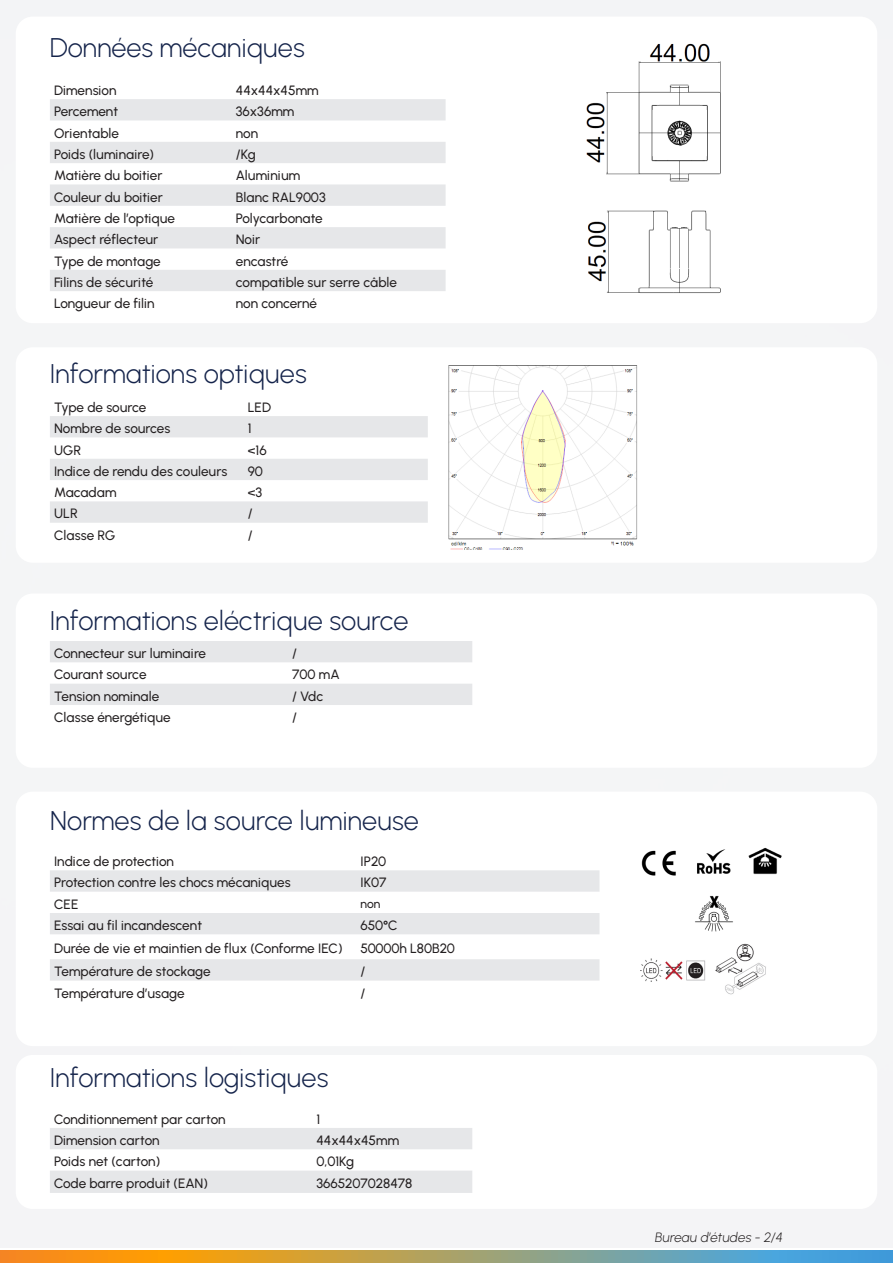
<style>
.page{position:relative;width:893px;height:1263px;background:#fff}
.page>*{position:absolute;margin:0;border:0;box-sizing:border-box;transform-origin:0 0}
.t1{font:300 27px "Urbanist";color:#15244b}
.Texte_courant{font:500 13.5px "Urbanist";letter-spacing:-.005em;color:#231f20}
.Texte_courant-2{font:italic 300 13.5px "Urbanist";color:#231f20}
.Texte_courant-3{font:500 12px "Urbanist";color:#231f20}
</style>
<div class="page">
<svg style="left:0;top:1251px;width:893px;height:12px;background:#a79e6c"></svg>
<svg style="left:50px;top:99px;width:396px;height:192px;fill:#e6e7e9"></svg>
<img style="left:586px;top:43px;width:135px;height:251px">
<svg style="left:50px;top:1128px;width:422px;height:65px"></svg>
<svg style="left:50px;top:870px;width:549px;height:110px;fill:#e6e7e9"></svg>
<img style="left:695px;top:849px;width:38px;height:83px">
<img style="left:641px;top:850px;width:35px;height:26px">
<img style="left:641px;top:959px;width:64px;height:22px">
<img style="left:715px;top:944px;width:51px;height:51px">
<img style="left:748px;top:847px;width:34px;height:28px">
<svg style="left:50px;top:416px;width:378px;height:107px"></svg>
<img style="left:448px;top:365px;width:190px;height:185px">
<svg style="left:50px;top:641px;width:422px;height:64px"></svg>
<p class="t1" style="left:50px;top:31px;width:256px">Données mécaniques</p>
<p class="Texte_courant" style="left:54px;top:82px;width:64px">Dimension</p>
<p class="Texte_courant" style="left:236px;top:82px;width:84px">44x44x45mm</p>
<p class="Texte_courant" style="left:54px;top:103px;width:65px">Percement</p>
<p class="Texte_courant" style="left:236px;top:103px;width:60px">36x36mm</p>
<p class="Texte_courant" style="left:54px;top:125px;width:66px">Orientable</p>
<p class="Texte_courant" style="left:236px;top:125px;width:24px">non</p>
<p class="Texte_courant" style="left:54px;top:146px;width:101px">Poids (luminaire)</p>
<p class="Texte_courant" style="left:236px;top:146px;width:21px">/Kg</p>
<p class="Texte_courant" style="left:54px;top:167px;width:110px">Matière du boitier</p>
<p class="Texte_courant" style="left:236px;top:167px;width:66px">Aluminium</p>
<p class="Texte_courant" style="left:54px;top:189px;width:110px">Couleur du boitier</p>
<p class="Texte_courant" style="left:236px;top:189px;width:91px">Blanc RAL9003</p>
<p class="Texte_courant" style="left:54px;top:210px;width:122px">Matière de l’optique</p>
<p class="Texte_courant" style="left:236px;top:210px;width:88px">Polycarbonate</p>
<p class="Texte_courant" style="left:54px;top:231px;width:106px">Aspect réflecteur</p>
<p class="Texte_courant" style="left:236px;top:231px;width:26px">Noir</p>
<p class="Texte_courant" style="left:54px;top:253px;width:108px">Type de montage</p>
<p class="Texte_courant" style="left:236px;top:253px;width:54px">encastré</p>
<p class="Texte_courant" style="left:54px;top:274px;width:101px">Filins de sécurité</p>
<p class="Texte_courant" style="left:236px;top:274px;width:163px">compatible sur serre câble</p>
<p class="Texte_courant" style="left:54px;top:295px;width:102px">Longueur de filin</p>
<p class="Texte_courant" style="left:236px;top:295px;width:83px">non concerné</p>
<p class="t1" style="left:50px;top:358px;width:258px">Informations optiques</p>
<p class="Texte_courant" style="left:54px;top:399px;width:94px">Type de source</p>
<p class="Texte_courant" style="left:248px;top:399px;width:25px">LED</p>
<p class="Texte_courant" style="left:54px;top:420px;width:118px">Nombre de sources</p>
<p class="Texte_courant" style="left:248px;top:420px;width:5px">1</p>
<p class="Texte_courant" style="left:54px;top:442px;width:29px">UGR</p>
<p class="Texte_courant" style="left:248px;top:442px;width:20px">&lt;16</p>
<p class="Texte_courant" style="left:54px;top:463px;width:175px">Indice de rendu des couleurs</p>
<p class="Texte_courant" style="left:248px;top:463px;width:17px">90</p>
<p class="Texte_courant" style="left:54px;top:484px;width:64px">Macadam</p>
<p class="Texte_courant" style="left:248px;top:484px;width:16px">&lt;3</p>
<p class="Texte_courant" style="left:54px;top:506px;width:25px">ULR</p>
<p class="Texte_courant" style="left:248px;top:506px;width:6px">/</p>
<p class="Texte_courant" style="left:54px;top:527px;width:62px">Classe RG</p>
<p class="Texte_courant" style="left:248px;top:527px;width:6px">/</p>
<p class="t1" style="left:50px;top:604px;width:360px">Informations eléctrique source</p>
<p class="Texte_courant" style="left:54px;top:645px;width:153px">Connecteur sur luminaire</p>
<p class="Texte_courant" style="left:292px;top:645px;width:6px">/</p>
<p class="Texte_courant" style="left:54px;top:667px;width:94px">Courant source</p>
<p class="Texte_courant" style="left:292px;top:667px;width:49px">700 mA</p>
<p class="Texte_courant" style="left:54px;top:688px;width:107px">Tension nominale</p>
<p class="Texte_courant" style="left:292px;top:688px;width:32px">/ Vdc</p>
<p class="Texte_courant" style="left:54px;top:709px;width:118px">Classe énergétique</p>
<p class="Texte_courant" style="left:292px;top:709px;width:6px">/</p>
<p class="t1" style="left:50px;top:804px;width:371px">Normes de la source lumineuse</p>
<p class="Texte_courant" style="left:54px;top:853px;width:122px">Indice de protection</p>
<p class="Texte_courant" style="left:361px;top:853px;width:27px">IP20</p>
<p class="Texte_courant" style="left:54px;top:874px;width:238px">Protection contre les chocs mécaniques</p>
<p class="Texte_courant" style="left:361px;top:874px;width:28px">IK07</p>
<p class="Texte_courant" style="left:54px;top:896px;width:26px">CEE</p>
<p class="Texte_courant-3" style="left:361px;top:897px;width:21px">non</p>
<p class="Texte_courant" style="left:54px;top:917px;width:149px">Essai au fil incandescent</p>
<p class="Texte_courant" style="left:361px;top:917px;width:39px">650°C</p>
<p class="Texte_courant" style="left:54px;top:940px;width:290px">Durée de vie et maintien de flux (Conforme IEC)</p>
<p class="Texte_courant" style="left:361px;top:940px;width:96px">50000h L80B20</p>
<p class="Texte_courant" style="left:54px;top:963px;width:158px">Température de stockage</p>
<p class="Texte_courant" style="left:361px;top:963px;width:6px">/</p>
<p class="Texte_courant" style="left:54px;top:985px;width:132px">Température d’usage</p>
<p class="Texte_courant" style="left:361px;top:985px;width:6px">/</p>
<p class="t1" style="left:50px;top:1062px;width:280px">Informations logistiques</p>
<p class="Texte_courant" style="left:54px;top:1111px;width:173px">Conditionnement par carton</p>
<p class="Texte_courant" style="left:316px;top:1111px;width:5px">1</p>
<p class="Texte_courant" style="left:54px;top:1132px;width:107px">Dimension carton</p>
<p class="Texte_courant" style="left:316px;top:1132px;width:84px">44x44x45mm</p>
<p class="Texte_courant" style="left:54px;top:1153px;width:108px">Poids net (carton)</p>
<p class="Texte_courant" style="left:316px;top:1153px;width:39px">0,01Kg</p>
<p class="Texte_courant" style="left:54px;top:1175px;width:155px">Code barre produit (EAN)</p>
<p class="Texte_courant" style="left:316px;top:1175px;width:97px">3665207028478</p>
<p class="Texte_courant-2" style="left:656px;top:1229px;width:129px">Bureau d’études - 2/4</p>
</div>
